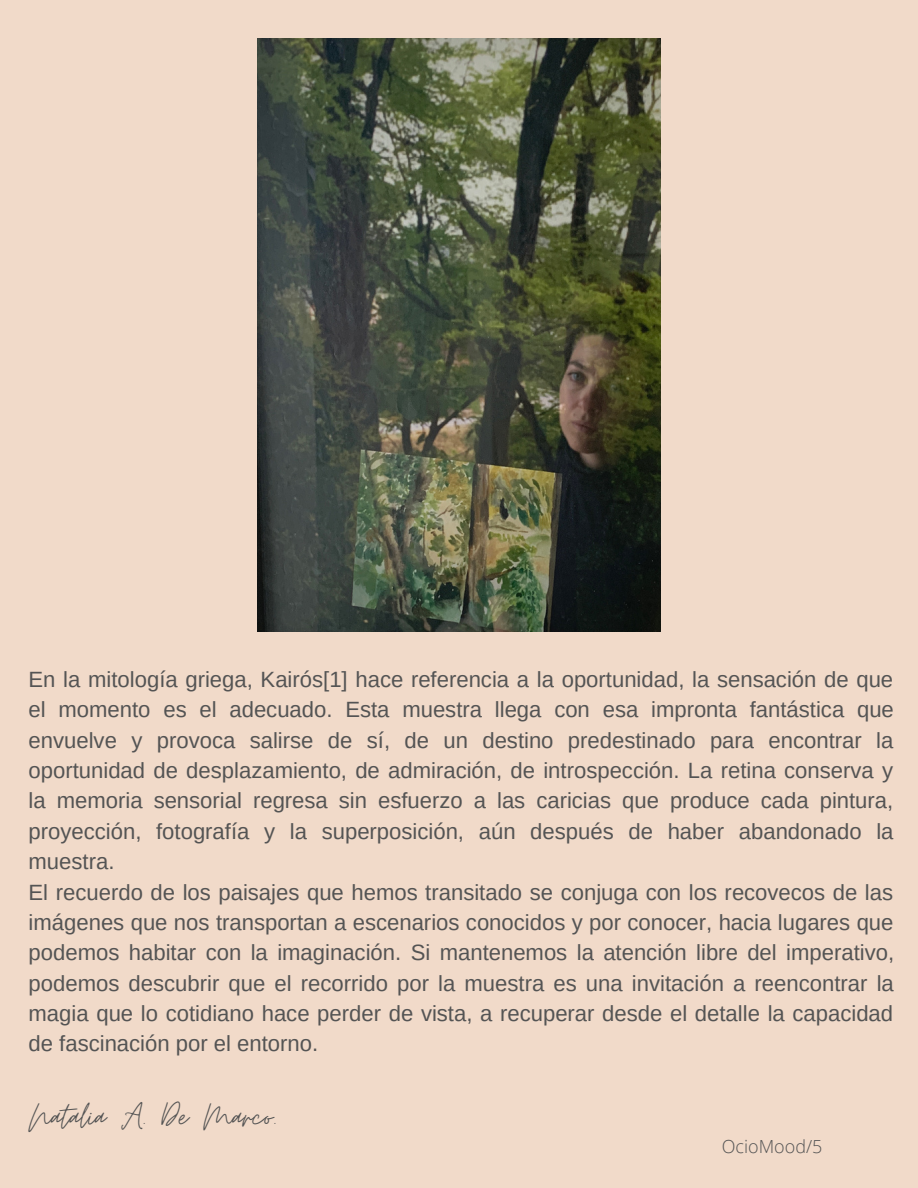
<style>
.page{position:relative;width:918px;height:1188px;background:#f1dac9}
.page>*{position:absolute;margin:0;border:0;box-sizing:border-box;transform-origin:0 0}
.t1{font:40.05px "Moon Time";color:#545454}
.t2{font:22.05px/30.3px "Arimo";color:#545454;text-align:justify}
.t3{font:300 18px "Open Sans";color:#545454}
</style>
<div class="page">
<img style="left:258px;top:38px;width:403px;height:593px">
<p class="t2" style="left:29px;top:664px;width:867px">En la mitología griega, Kairós[1] hace referencia a la oportunidad, la sensación de que el momento es el adecuado. Esta muestra llega con esa impronta fantástica que envuelve y provoca salirse de sí, de un destino predestinado para encontrar la oportunidad de desplazamiento, de admiración, de introspección. La retina conserva y la memoria sensorial regresa sin esfuerzo a las caricias que produce cada pintura, proyección, fotografía y la superposición, aún después de haber abandonado la muestra.</p>
<p class="t2" style="left:29px;top:877px;width:867px">El recuerdo de los paisajes que hemos transitado se conjuga con los recovecos de las imágenes que nos transportan a escenarios conocidos y por conocer, hacia lugares que podemos habitar con la imaginación. Si mantenemos la atención libre del imperativo, podemos descubrir que el recorrido por la muestra es una invitación a reencontrar la magia que lo cotidiano hace perder de vista, a recuperar desde el detalle la capacidad de fascinación por el entorno.</p>
<p class="t1" style="left:29px;top:1092px;width:250px">Natalia A. De Marco.</p>
<p class="t3" style="left:722px;top:1134px;width:102px">OcioMood/5</p>
</div>
